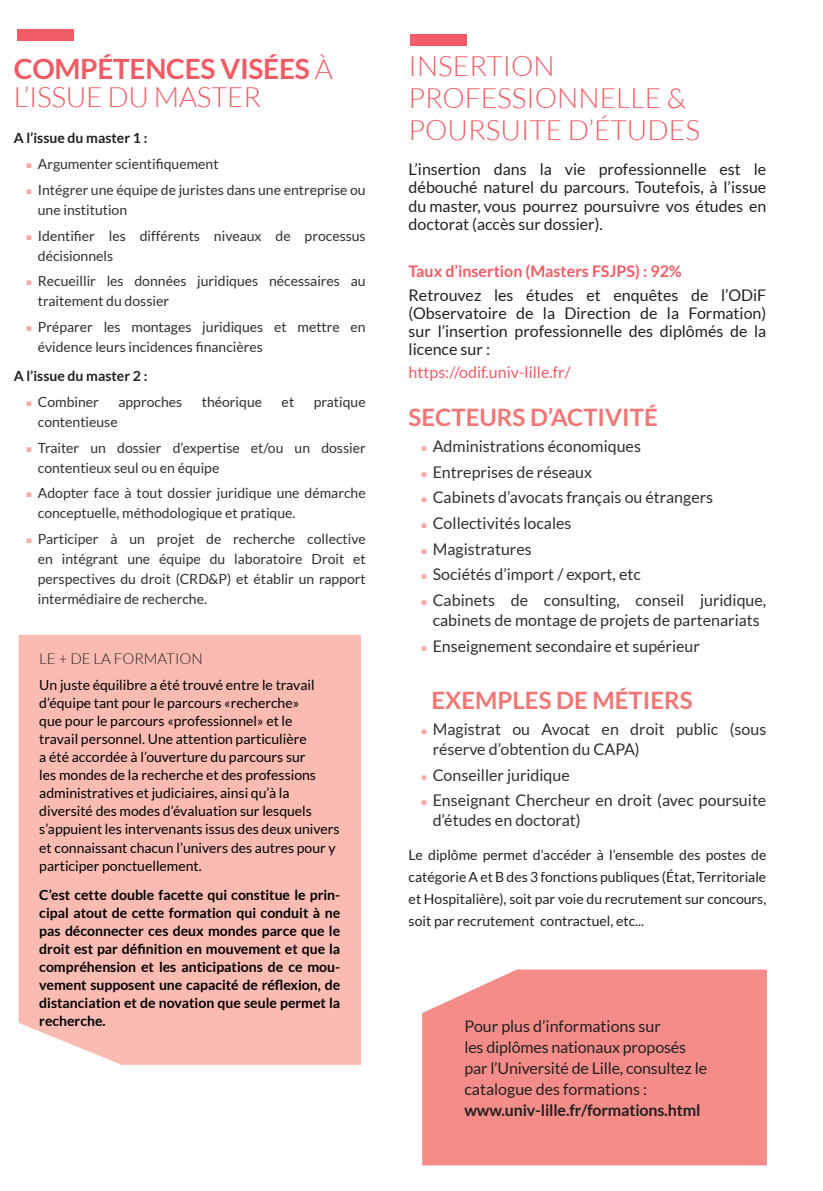
<style>
.page{position:relative;width:823px;height:1191px;background:#fff}
.page>*{position:absolute;margin:0;border:0;box-sizing:border-box;transform-origin:0 0}
.titre_rubrique{font:300 28px/32px "Lato";color:#f05c65}
.titre_rubrique-2{font:700 28px/28px "Lato";letter-spacing:-.01em;color:#f05c65}
.Semestres{font:700 24px "Lato";color:#f27676}
.texte_avec_puce_-_pa{font:700 24px "Lato";color:#f27676}
.Note{font:16px/18px "Lato";color:#231f20;text-align:justify}
.t1{font:16px/20px "Lato";color:#312f30}
.Note-2{font:700 16px "Lato";color:#f05c65}
.Note-3{font:16px "Lato";color:#f05c65}
.titre_rubrique_sur_f{font:300 15px "Lato";color:#231f20}
.t2{font:14px/20px "Lato";color:#312f30}
.titre_rubrique_sur_f-2{font:14px/18px "Lato";color:#000}
.Phrase_couleur_bold{font:700 14px/18px "Lato";color:#000;text-align:justify}
.texte{font:14px/22px "Lato";color:#231f20;text-align:justify}
.texte_-_page_composa{font:700 14px "Lato";color:#231f20}
.s1{font-weight:300}
.s2{font-weight:700}
</style>
<div class="page">
<div style="left:422px;top:969px;width:344px;height:196px;background:#f48d89"></div>
<div style="left:17px;top:29px;width:57px;height:12px;background:#f05c65"></div>
<div style="left:409px;top:35px;width:57px;height:11px;background:#f05c65"></div>
<div style="left:19px;top:635px;width:342px;height:429px;background:#fabbb3"></div>
<p class="titre_rubrique-2" style="left:14px;top:55px;width:320px">COMPÉTENCES VISÉES <span class="s1">À<br>L’ISSUE DU MASTER</span></p>
<p class="texte_-_page_composa" style="left:14px;top:130px;width:135px">A l’issue du master 1 :</p>
<p class="t2" style="left:38px;top:154px;width:182px">Argumenter scientifiquement</p>
<p class="t2" style="left:38px;top:180px;width:329px">Intégrer une équipe de juristes dans une entreprise ou une institution</p>
<p class="t2" style="left:38px;top:225px;width:329px">Identifier les différents niveaux de processus décisionnels</p>
<p class="t2" style="left:38px;top:271px;width:329px">Recueillir les données juridiques nécessaires au traitement du dossier</p>
<p class="t2" style="left:38px;top:317px;width:329px">Préparer les montages juridiques et mettre en évidence leurs incidences financières</p>
<p class="texte_-_page_composa" style="left:14px;top:368px;width:135px">A l’issue du master 2 :</p>
<p class="t2" style="left:38px;top:392px;width:63px">Combiner</p>
<p class="t2" style="left:118px;top:392px;width:65px">approches</p>
<p class="t2" style="left:202px;top:392px;width:62px">théorique</p>
<p class="t2" style="left:281px;top:392px;width:14px">et</p>
<p class="t2" style="left:313px;top:392px;width:53px">pratique</p>
<p class="t2" style="left:38px;top:412px;width:81px">contentieuse</p>
<p class="t2" style="left:38px;top:437px;width:329px">Traiter un dossier d’expertise et/ou un dossier contentieux seul ou en équipe</p>
<p class="t2" style="left:38px;top:483px;width:329px">Adopter face à tout dossier juridique une démarche conceptuelle, méthodologique et pratique.</p>
<p class="t2" style="left:38px;top:529px;width:329px;text-align:justify">Participer à un projet de recherche collective en intégrant une équipe du laboratoire Droit et perspectives du droit (CRD&amp;P) et établir un rapport intermédiaire de recherche.</p>
<p class="titre_rubrique_sur_f" style="left:39px;top:650px;width:165px">LE + DE LA FORMATION</p>
<p class="titre_rubrique_sur_f-2" style="left:39px;top:676px;width:301px">Un juste équilibre a été trouvé entre le travail d’équipe tant pour le parcours «recherche»<br>que pour le parcours «professionnel» et le<br>travail personnel. Une attention particulière<br>a été accordée à l’ouverture du parcours sur<br>les mondes de la recherche et des professions administratives et judiciaires, ainsi qu’à la diversité des modes d’évaluation sur lesquels s’appuient les intervenants issus des deux univers et connaissant chacun l’univers des autres pour y participer ponctuellement.</p>
<p class="Phrase_couleur_bold" style="left:39px;top:885px;width:302px">C’est cette double facette qui constitue le prin&shy;cipal atout de cette formation qui conduit à ne pas déconnecter ces deux mondes parce que le droit est par définition en mouvement et que la compréhension et les anticipations de ce mou&shy;vement supposent une capacité de réflexion, de distanciation et de novation que seule permet la recherche.</p>
<p class="titre_rubrique" style="left:408px;top:50px;width:293px">INSERTION<br>PROFESSIONNELLE &amp;<br>POURSUITE D’ÉTUDES</p>
<p class="Note" style="left:408px;top:161px;width:359px">L’insertion dans la vie professionnelle est le débouché naturel du parcours. Toutefois, à l’issue du master, vous pourrez poursuivre vos études en doctorat (accès sur dossier).</p>
<p class="Note-2" style="left:408px;top:262px;width:274px">Taux d’insertion (Masters FSJPS) : 92%</p>
<p class="Note" style="left:408px;top:286px;width:359px">Retrouvez les études et enquêtes de l’ODiF (Observatoire de la Direction de la Formation) sur l’insertion professionnelle des diplômés de la licence sur :</p>
<p class="Note-3" style="left:408px;top:363px;width:163px">https://odif.univ-lille.fr/</p>
<p class="Semestres" style="left:408px;top:404px;width:250px">SECTEURS D’ACTIVITÉ</p>
<p class="t1" style="left:432px;top:436px;width:210px">Administrations économiques</p>
<p class="t1" style="left:432px;top:462px;width:161px">Entreprises de réseaux</p>
<p class="t1" style="left:432px;top:487px;width:282px">Cabinets d’avocats français ou étrangers</p>
<p class="t1" style="left:432px;top:513px;width:140px">Collectivités locales</p>
<p class="t1" style="left:432px;top:539px;width:100px">Magistratures</p>
<p class="t1" style="left:432px;top:564px;width:209px">Sociétés d’import / export, etc</p>
<p class="t1" style="left:432px;top:590px;width:335px">Cabinets de consulting, conseil juridique, cabinets de montage de projets de partenariats</p>
<p class="t1" style="left:432px;top:636px;width:268px">Enseignement secondaire et supérieur</p>
<p class="texte_avec_puce_-_pa" style="left:431px;top:687px;width:263px">EXEMPLES DE MÉTIERS</p>
<p class="t1" style="left:432px;top:719px;width:335px">Magistrat ou Avocat en droit public (sous réserve d’obtention du CAPA)</p>
<p class="t1" style="left:432px;top:764px;width:139px">Conseiller juridique</p>
<p class="t1" style="left:432px;top:790px;width:335px">Enseignant Chercheur en droit (avec poursuite d’études en doctorat)</p>
<p class="texte" style="left:408px;top:843px;width:359px">Le diplôme permet d’accéder à l’ensemble des postes de catégorie A et B des 3 fonctions publiques (État, Territoriale et Hospitalière), soit par voie du recrutement sur concours, soit par recrutement contractuel, etc...</p>
<p class="Note" style="left:464px;top:1015px;width:244px;line-height:21px;text-align:left">Pour plus d’informations sur<br>les diplômes nationaux proposés par l’Université de Lille, consultez le catalogue des formations : <span class="s2">www.univ-lille.fr/formations.html</span></p>
</div>
